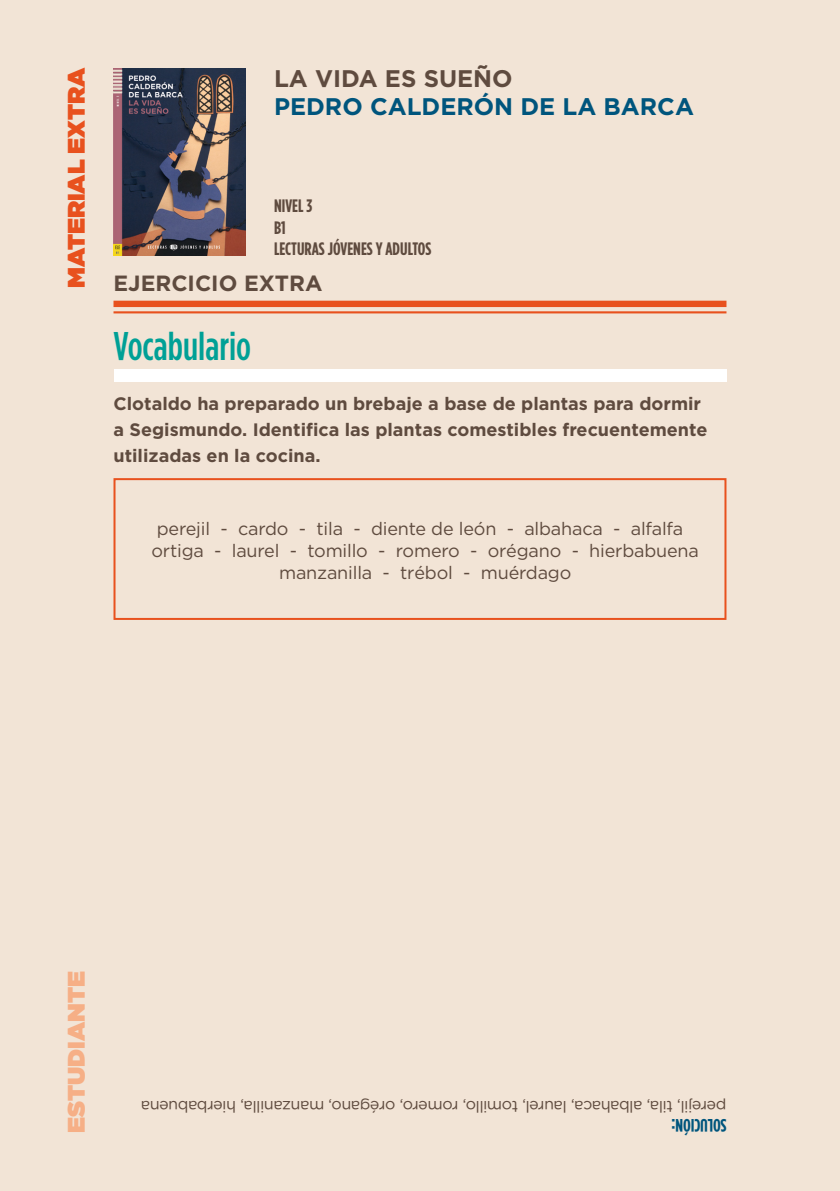
<style>
.page{position:relative;width:840px;height:1191px;background:#fff}
.page>*{position:absolute;margin:0;border:0;box-sizing:border-box;transform-origin:0 0}
.t1{font:500 condensed 40px "Gotham HTF";color:#00a096}
.t2{font:700 24px "Gotham HTF";color:#00557d}
.t3{font:700 24px "Gotham HTF";color:#5f4b3f}
.t4{font:900 24px "Gotham HTF";color:#e8511e}
.t5{font:900 24px "Gotham HTF";color:#f6af86}
.t6{font:700 22px "Gotham HTF";color:#5f4b3f}
.t7{font:700 18px/26px "Gotham HTF";color:#5f4b3f}
.t8{font:18px/22px "Gotham HTF";letter-spacing:-.01em;color:#5f4b3f;text-align:center}
.t9{font:700 condensed 18px/21.6px "Gotham HTF";color:#5f4b3f}
.t10{font:700 condensed 18px "Gotham HTF";color:#00557d}
.t11{font:16px "Gotham HTF";letter-spacing:-.025em;color:#5f4b3f}
</style>
<div class="page">
<div style="left:0;top:0;width:839px;height:1191px;background:#f2e4d6"></div>
<img style="left:113px;top:68px;width:132px;height:187px">
<div style="left:113px;top:301px;width:613px;height:6px;background:#e8511e"></div>
<hr style="left:113px;top:311px;width:613px;height:2px;background:#e8511e">
<div style="left:113px;top:369px;width:613px;height:13px;background:#fff"></div>
<div style="left:113px;top:478px;width:613px;height:142px;border:2px solid #e8511e"></div>
<h2 class="t4" style="left:62px;top:288px;width:222px;rotate:-90deg">MATERIAL EXTRA</h2>
<h2 class="t3" style="left:274px;top:65px;width:240px">LA VIDA ES SUEÑO</h2>
<h2 class="t2" style="left:274px;top:93px;width:421px">PEDRO CALDERÓN DE LA BARCA</h2>
<p class="t9" style="left:274px;top:194px;width:159px">NIVEL 3<br>B1<br>LECTURAS JÓVENES Y ADULTOS</p>
<p class="t6" style="left:113px;top:270px;width:210px">EJERCICIO EXTRA</p>
<h1 class="t1" style="left:113px;top:324px;width:139px">Vocabulario</h1>
<p class="t7" style="left:113px;top:390px;width:595px">Clotaldo ha preparado un brebaje a base de plantas para dormir a Segismundo. Identifica las plantas comestibles frecuentemente utilizadas en la cocina.</p>
<p class="t8" style="left:151px;top:517px;width:548px">perejil - cardo - tila - diente de león - albahaca - alfalfa ortiga - laurel - tomillo - romero - orégano - hierbabuena manzanilla - trébol - muérdago</p>
<h2 class="t5" style="left:62px;top:1132px;width:163px;rotate:-90deg">ESTUDIANTE</h2>
<p class="t11" style="left:726px;top:1115px;width:586px;rotate:-180deg">perejil, tila, albahaca, laurel, tomillo, romero, orégano, manzanilla, hierbabuena</p>
<p class="t10" style="left:726px;top:1135px;width:57px;rotate:-180deg">SOLUCIÓN:</p>
</div>
